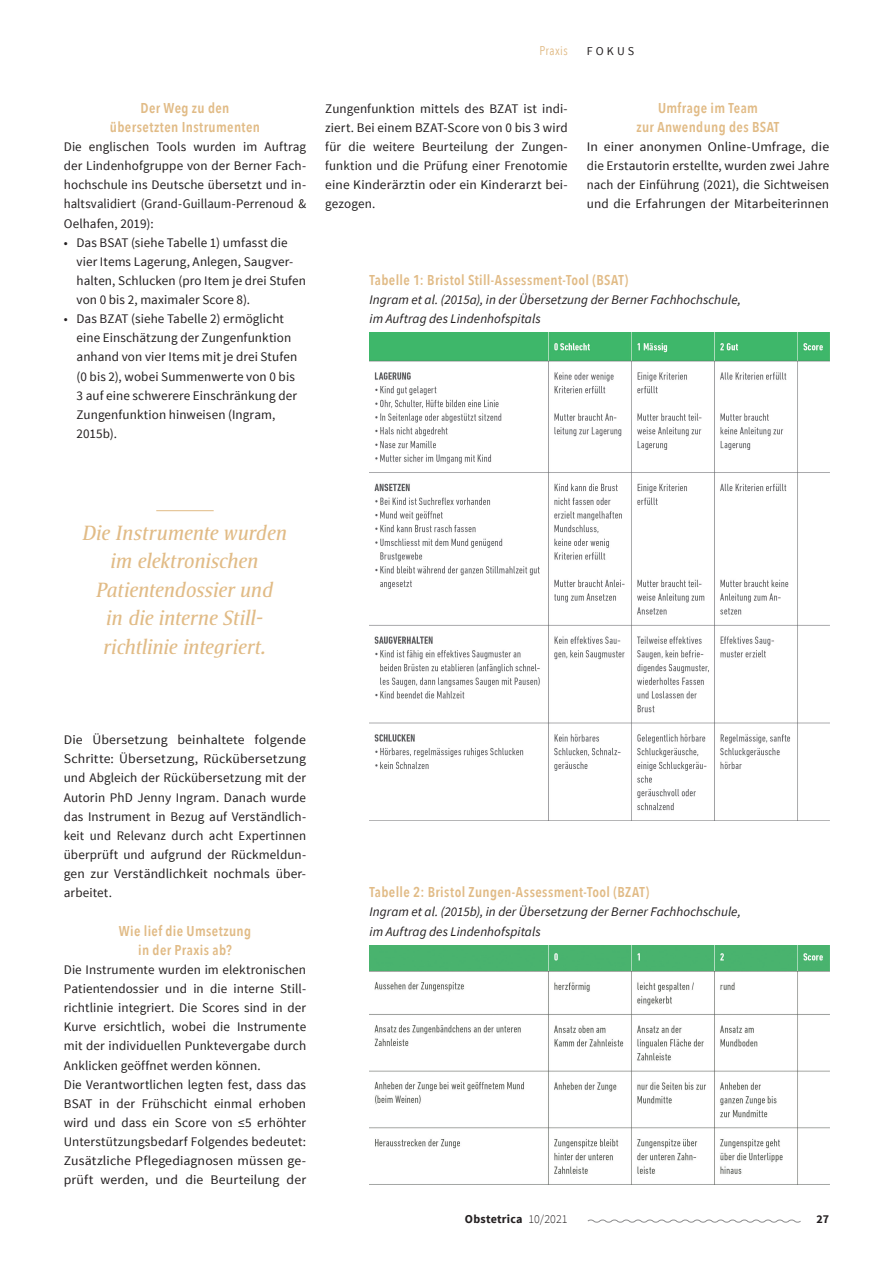
<style>
.page{position:relative;width:893px;height:1263px;background:#fff}
.page>*{position:absolute;margin:0;border:0;box-sizing:border-box;transform-origin:0 0}
.t1{font:italic 21px/28.5px "Satero Serif LT Pro";letter-spacing:-.01em;color:#e1bb86;text-align:center}
.t2{font:600 14.25px/19.2px "Avenir Next Condensed";letter-spacing:.025em;color:#e1bb86;text-align:center}
.t3{font:13.2px/19.2px "Source Sans Pro";letter-spacing:.005em;color:#231f20}
.t4{font:13.2px/19.2px "Source Sans Pro";letter-spacing:.005em;color:#231f20;text-align:justify;scale:1.05 1}
.t5{font:italic 13.2px/19.2px "Source Sans Pro";letter-spacing:.005em;color:#231f20}
.t6{font:12.75px "Avenir Next Condensed";letter-spacing:.025em;color:#e1bb86}
.t7{font:700 12px "Source Sans Pro";letter-spacing:.015em;color:#231f20}
.t8{font:12px "Source Sans Pro";color:#231f20}
.s1{font-weight:300}
</style>
<div class="page">
<img style="left:369px;top:333px;width:460px;height:487px">
<img style="left:369px;top:945px;width:460px;height:239px">
<hr style="left:156px;top:510px;width:58px;height:1px;background:#e1bb86">
<svg style="left:587px;top:1219px;width:214px;height:4px"></svg>
<p class="t2" style="left:110px;top:98px;width:151px">Der Weg zu den übersetzten Instrumenten</p>
<p class="t3" style="left:64px;top:137px;width:244px;text-align:justify">Die englischen Tools wurden im Auftrag der Lindenhofgruppe von der Berner Fach&shy;hochschule ins Deutsche übersetzt und in&shy;haltsvalidiert (Grand-Guillaum-Perrenoud &amp; Oelhafen, 2019):</p>
<p class="t3" style="left:77px;top:233px;width:231px;text-indent:-13px">• Das BSAT (siehe Tabelle 1) umfasst die vier Items Lagerung, Anlegen, Saugver&shy;halten, Schlucken (pro Item je drei Stufen von 0 bis 2, maximaler Score 8).</p>
<p class="t3" style="left:77px;top:309px;width:222px;text-indent:-13px">• Das BZAT (siehe Tabelle 2) ermöglicht eine Einschätzung der Zungenfunktion anhand von vier Items mit je drei Stufen (0 bis 2), wobei Summenwerte von 0 bis 3 auf eine schwerere Einschränkung der Zungenfunktion hinweisen (Ingram, 2015b).</p>
<p class="t6" style="left:539px;top:39px;width:30px">Praxis</p>
<p class="t8" style="left:587px;top:43px;width:20px">F okus</p>
<p class="t3" style="left:325px;top:99px;width:244px;text-align:justify">Zungenfunktion mittels des BZAT ist indi&shy;ziert. Bei einem BZAT-Score von 0 bis 3 wird für die weitere Beurteilung der Zungen&shy;funktion und die Prüfung einer Frenotomie eine Kinderärztin oder ein Kinderarzt bei&shy;gezogen.</p>
<p class="t2" style="left:637px;top:98px;width:144px">Umfrage im Team<br>zur Anwendung des BSAT</p>
<p class="t4" style="left:587px;top:137px;width:232px">In einer anonymen Online-Umfrage, die die Erstautorin erstellte, wurden zwei Jahre nach der Einführung (2021), die Sichtweisen und die Erfahrungen der Mitarbeiterinnen</p>
<p class="t2" style="left:369px;top:270px;width:260px">Tabelle 1: Bristol Still-Assessment-Tool (BSAT)</p>
<p class="t5" style="left:369px;top:290px;width:373px">Ingram et al. (2015a), in der Übersetzung der Berner Fachhochschule, im Auftrag des Lindenhofspitals</p>
<h1 class="t1" style="left:82px;top:518px;width:207px">Die Instrumente wurden im elektronischen<br>Patientendossier und<br>in die interne Still&shy;richtlinie integriert.</h1>
<p class="t4" style="left:64px;top:730px;width:232px">Die Übersetzung beinhaltete folgende Schritte: Übersetzung, Rückübersetzung und Abgleich der Rückübersetzung mit der Autorin PhD Jenny Ingram. Danach wurde das Instrument in Bezug auf Verständlich&shy;keit und Relevanz durch acht Expertinnen überprüft und aufgrund der Rückmeldun&shy;gen zur Verständlichkeit nochmals über&shy;arbeitet.</p>
<p class="t2" style="left:119px;top:920px;width:134px">Wie lief die Umsetzung in der Praxis ab?</p>
<p class="t3" style="left:64px;top:960px;width:244px">Die Instrumente wurden im elektronischen Patientendossier und in die interne Still&shy;richtlinie integriert. Die Scores sind in der Kurve ersichtlich, wobei die Instrumente mit der individuellen Punktevergabe durch Anklicken geöffnet werden können.<br>Die Verantwortlichen legten fest, dass das BSAT in der Frühschicht einmal erhoben wird und dass ein Score von ≤5 erhöhter Unterstützungsbedarf Folgendes bedeutet:<br>Zusätzliche Pflegediagnosen müssen ge&shy;prüft werden, und die Beurteilung der</p>
<p class="t2" style="left:369px;top:882px;width:281px">Tabelle 2: Bristol Zungen-Assessment-Tool (BZAT)</p>
<p class="t5" style="left:369px;top:902px;width:373px">Ingram et al. (2015b), in der Übersetzung der Berner Fachhochschule, im Auftrag des Lindenhofspitals</p>
<p class="t7" style="left:465px;top:1211px;width:104px">Obstetrica <span class="s1">10/2021</span></p>
<p class="t7" style="left:816px;top:1211px;width:14px">27</p>
</div>
